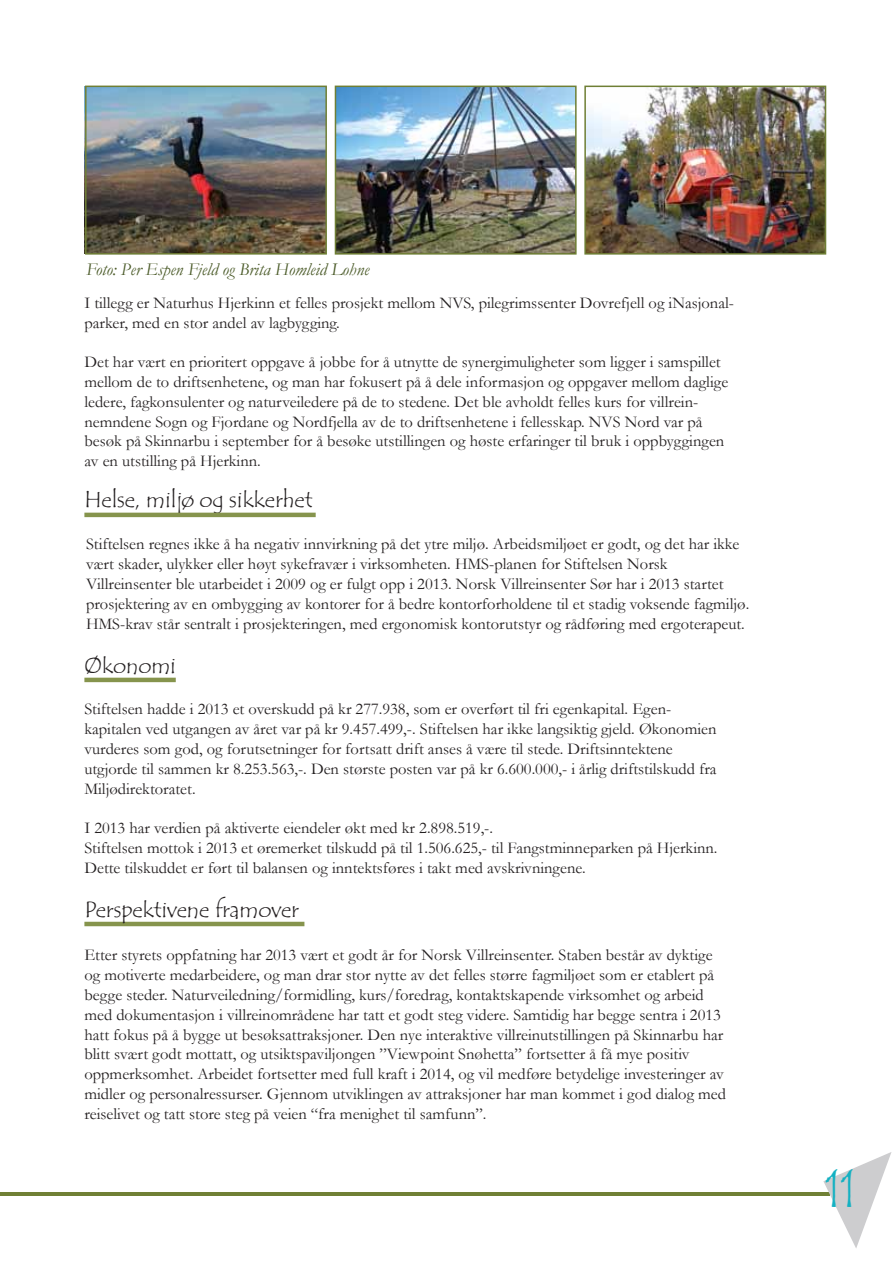
<style>
.page{position:relative;width:893px;height:1263px;background:#fff}
.page>*{position:absolute;margin:0;border:0;box-sizing:border-box;transform-origin:0 0}
.t1{font:54px "Tempus Sans ITC";color:#14b1c2;scale:.75 1}
.t2{font:22.5px "Tempus Sans ITC";letter-spacing:-.01em;color:#231f20}
.t3{font:italic 18px "Garamond";color:#4b5b29}
.t4{font:16.5px/19.8px "Garamond";color:#231f20}
</style>
<div class="page">
<img style="left:587px;top:89px;width:236px;height:163px">
<img style="left:338px;top:89px;width:236px;height:163px">
<img style="left:84px;top:87px;width:240px;height:167px">
<hr style="left:84px;top:678px;width:92px;height:4px;background:#86944d">
<hr style="left:0;top:1192px;width:829px;height:4px;background:#708035">
<svg style="left:823px;top:1152px;width:68px;height:96px"></svg>
<hr style="left:84px;top:922px;width:220px;height:4px;background:#86944d">
<div style="left:85px;top:86px;width:242px;height:169px;border:2px solid #6f7f35"></div>
<hr style="left:84px;top:513px;width:232px;height:4px;background:#86944d">
<div style="left:335px;top:86px;width:242px;height:169px;border:2px solid #6f7f35"></div>
<div style="left:584px;top:86px;width:242px;height:169px;border:2px solid #6f7f35"></div>
<p class="t3" style="left:86px;top:257px;width:285px">Foto: Per Espen Fjeld og Brita Homleid Lohne</p>
<p class="t4" style="left:84px;top:292px;width:651px">I tillegg er Naturhus Hjerkinn et felles prosjekt mellom NVS, pilegrimssenter Dovrefjell og iNasjonal&shy;parker, med en stor andel av lagbygging.</p>
<p class="t4" style="left:84px;top:352px;width:645px">Det har vært en prioritert oppgave å jobbe for å utnytte de synergimuligheter som ligger i samspillet mellom de to driftsenhetene, og man har fokusert på å dele informasjon og oppgaver mellom daglige ledere, fagkonsulenter og naturveiledere på de to stedene. Det ble avholdt felles kurs for villrein&shy;nemndene Sogn og Fjordane og Nordfjella av de to driftsenhetene i fellesskap. NVS Nord var på besøk på Skinnarbu i september for å besøke utstillingen og høste erfaringer til bruk i oppbyggingen av en utstilling på Hjerkinn.</p>
<h2 class="t2" style="left:84px;top:486px;width:230px">Helse, miljø og sikkerhet</h2>
<p class="t4" style="left:86px;top:534px;width:665px">Stiftelsen regnes ikke å ha negativ innvirkning på det ytre miljø. Arbeidsmiljøet er godt, og det har ikke vært skader, ulykker eller høyt sykefravær i virksomheten. HMS-planen for Stiftelsen Norsk Villreinsenter ble utarbeidet i 2009 og er fulgt opp i 2013. Norsk Villreinsenter Sør har i 2013 startet prosjektering av en ombygging av kontorer for å bedre kontorforholdene til et stadig voksende fagmiljø.<br>HMS-krav står sentralt i prosjekteringen, med ergonomisk kontorutstyr og rådføring med ergoterapeut.</p>
<h2 class="t2" style="left:84px;top:651px;width:93px">Økonomi</h2>
<p class="t4" style="left:84px;top:699px;width:634px">Stiftelsen hadde i 2013 et overskudd på kr 277.938, som er overført til fri egenkapital. Egen&shy;kapitalen ved utgangen av året var på kr 9.457.499,-. Stiftelsen har ikke langsiktig gjeld. Økonomien vurderes som god, og forutsetninger for fortsatt drift anses å være til stede. Driftsinntektene utgjorde til sammen kr 8.253.563,-. Den største posten var på kr 6.600.000,- i årlig driftstilskudd fra Miljødirektoratet.</p>
<p class="t4" style="left:84px;top:818px;width:635px">I 2013 har verdien på aktiverte eiendeler økt med kr 2.898.519,-.<br>Stiftelsen mottok i 2013 et øremerket tilskudd på til 1.506.625,- til Fangstminneparken på Hjerkinn.<br>Dette tilskuddet er ført til balansen og inntektsføres i takt med avskrivningene.</p>
<h2 class="t2" style="left:84px;top:896px;width:216px">Perspektivene framover</h2>
<p class="t4" style="left:84px;top:945px;width:643px">Etter styrets oppfatning har 2013 vært et godt år for Norsk Villreinsenter. Staben består av dyktige og motiverte medarbeidere, og man drar stor nytte av det felles større fagmiljøet som er etablert på begge steder. Naturveiledning/formidling, kurs/foredrag, kontaktskapende virksomhet og arbeid med dokumentasjon i villreinområdene har tatt et godt steg videre. Samtidig har begge sentra i 2013 hatt fokus på å bygge ut besøksattraksjoner. Den nye interaktive villreinutstillingen på Skinnarbu har blitt svært godt mottatt, og utsiktspaviljongen ”Viewpoint Snøhetta” fortsetter å få mye positiv oppmerksomhet. Arbeidet fortsetter med full kraft i 2014, og vil medføre betydelige investeringer av midler og personalressurser. Gjennom utviklingen av attraksjoner har man kommet i god dialog med reiselivet og tatt store steg på veien “fra menighet til samfunn”.</p>
<h1 class="t1" style="left:825px;top:1155px;width:42px">11</h1>
</div>
